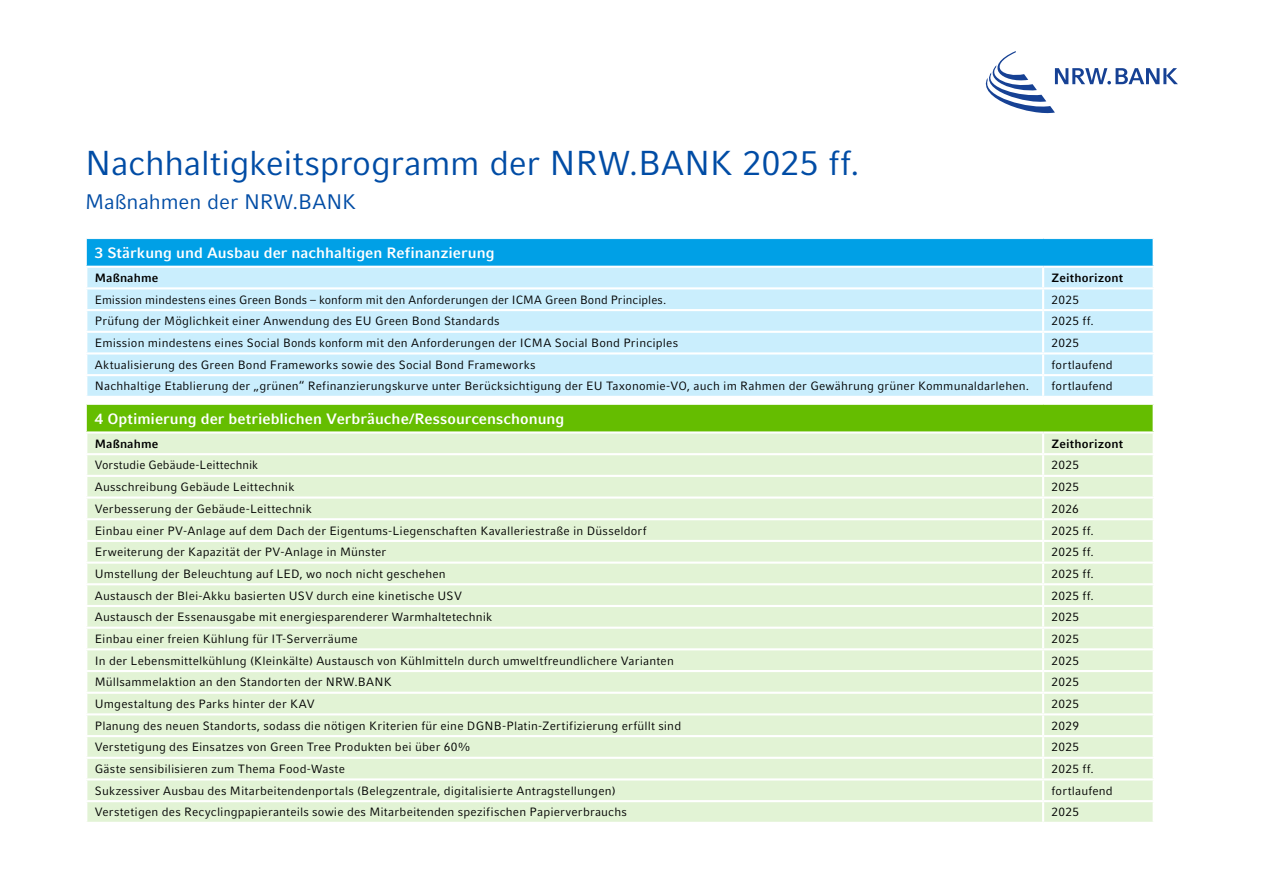
<style>
.page{position:relative;width:1263px;height:893px;background:#fff}
.page>*{position:absolute;margin:0;border:0;box-sizing:border-box;transform-origin:0 0}
.HL_T_HL{font:34.5px "Compatil Fact LT Pro";letter-spacing:-.01em;color:#004ca5}
.HL_Sub-HL{font:21px "Compatil Fact LT Pro";letter-spacing:-.01em;color:#004ca5}
.Tab_Tab_L_Kopf{font:700 15px "Compatil Fact LT Pro";color:#fff}
.Tab_Tab_L{font:12px "Compatil Fact LT Pro";letter-spacing:.015em;color:#000}
.Tab_Tab_L-2{font:700 12px "Compatil Fact LT Pro";letter-spacing:.01em;color:#000}
</style>
<div class="page">
<div style="left:86px;top:239px;width:1068px;height:28px;background:#00a0e6"></div>
<div style="left:87px;top:268px;width:1065px;height:128px;background:#caeefd"></div>
<hr style="left:1152px;top:239px;width:3px;height:27px;background:#fff">
<hr style="left:85px;top:266px;width:958px;height:2px;background:#fff">
<svg style="left:86px;top:239px;width:1px;height:27px"></svg>
<hr style="left:1043px;top:266px;width:112px;height:2px;background:#fff">
<svg style="left:1042px;top:268px;width:2px;height:19px"></svg>
<hr style="left:85px;top:287px;width:958px;height:2px;background:#fff">
<hr style="left:1043px;top:287px;width:112px;height:2px;background:#fff">
<hr style="left:1042px;top:289px;width:2px;height:20px;background:#fff">
<hr style="left:85px;top:309px;width:958px;height:2px;background:#fff">
<hr style="left:1043px;top:309px;width:112px;height:2px;background:#fff">
<hr style="left:1042px;top:311px;width:2px;height:20px;background:#fff">
<hr style="left:85px;top:331px;width:958px;height:2px;background:#fff">
<hr style="left:1043px;top:331px;width:112px;height:2px;background:#fff">
<hr style="left:85px;top:352px;width:958px;height:3px;background:#fff">
<hr style="left:1043px;top:352px;width:112px;height:3px;background:#fff">
<svg style="left:1042px;top:333px;width:2px;height:41px"></svg>
<hr style="left:85px;top:374px;width:958px;height:2px;background:#fff">
<hr style="left:1043px;top:374px;width:112px;height:2px;background:#fff">
<hr style="left:1042px;top:376px;width:2px;height:20px;background:#fff">
<div style="left:86px;top:404px;width:1068px;height:28px;background:#65bd00"></div>
<div style="left:87px;top:434px;width:1065px;height:388px;background:#e2f3d5"></div>
<hr style="left:1152px;top:405px;width:3px;height:26px;background:#fff">
<hr style="left:86px;top:404px;width:957px;height:1px;background:#fff">
<hr style="left:1043px;top:404px;width:112px;height:1px;background:#fff">
<hr style="left:85px;top:431px;width:958px;height:3px;background:#fff">
<svg style="left:86px;top:405px;width:1px;height:27px"></svg>
<hr style="left:1043px;top:431px;width:112px;height:3px;background:#fff">
<svg style="left:1042px;top:434px;width:2px;height:19px"></svg>
<hr style="left:85px;top:453px;width:958px;height:2px;background:#fff">
<hr style="left:1043px;top:453px;width:112px;height:2px;background:#fff">
<hr style="left:1042px;top:455px;width:2px;height:20px;background:#fff">
<hr style="left:85px;top:475px;width:958px;height:2px;background:#fff">
<hr style="left:1043px;top:475px;width:112px;height:2px;background:#fff">
<hr style="left:85px;top:496px;width:958px;height:3px;background:#fff">
<hr style="left:1043px;top:496px;width:112px;height:3px;background:#fff">
<svg style="left:1042px;top:477px;width:2px;height:41px"></svg>
<hr style="left:85px;top:518px;width:958px;height:2px;background:#fff">
<hr style="left:1043px;top:518px;width:112px;height:2px;background:#fff">
<hr style="left:1042px;top:520px;width:2px;height:20px;background:#fff">
<hr style="left:85px;top:540px;width:958px;height:2px;background:#fff">
<hr style="left:1043px;top:540px;width:112px;height:2px;background:#fff">
<hr style="left:1042px;top:542px;width:2px;height:20px;background:#fff">
<hr style="left:85px;top:562px;width:958px;height:2px;background:#fff">
<hr style="left:1043px;top:562px;width:112px;height:2px;background:#fff">
<svg style="left:1042px;top:564px;width:2px;height:19px"></svg>
<hr style="left:85px;top:583px;width:958px;height:2px;background:#fff">
<hr style="left:1043px;top:583px;width:112px;height:2px;background:#fff">
<hr style="left:1042px;top:585px;width:2px;height:20px;background:#fff">
<hr style="left:85px;top:605px;width:958px;height:2px;background:#fff">
<hr style="left:1043px;top:605px;width:112px;height:2px;background:#fff">
<hr style="left:1042px;top:607px;width:2px;height:20px;background:#fff">
<hr style="left:85px;top:627px;width:958px;height:2px;background:#fff">
<hr style="left:1043px;top:627px;width:112px;height:2px;background:#fff">
<svg style="left:1042px;top:629px;width:2px;height:19px"></svg>
<hr style="left:85px;top:648px;width:958px;height:2px;background:#fff">
<hr style="left:1043px;top:648px;width:112px;height:2px;background:#fff">
<hr style="left:1042px;top:650px;width:2px;height:20px;background:#fff">
<hr style="left:85px;top:670px;width:958px;height:2px;background:#fff">
<hr style="left:1043px;top:670px;width:112px;height:2px;background:#fff">
<hr style="left:1042px;top:672px;width:2px;height:20px;background:#fff">
<hr style="left:85px;top:692px;width:958px;height:2px;background:#fff">
<hr style="left:1043px;top:692px;width:112px;height:2px;background:#fff">
<svg style="left:1042px;top:694px;width:2px;height:19px"></svg>
<hr style="left:85px;top:713px;width:958px;height:2px;background:#fff">
<hr style="left:1043px;top:713px;width:112px;height:2px;background:#fff">
<hr style="left:1042px;top:715px;width:2px;height:20px;background:#fff">
<hr style="left:85px;top:735px;width:958px;height:2px;background:#fff">
<hr style="left:1043px;top:735px;width:112px;height:2px;background:#fff">
<hr style="left:1042px;top:737px;width:2px;height:20px;background:#fff">
<hr style="left:85px;top:757px;width:958px;height:2px;background:#fff">
<hr style="left:1043px;top:757px;width:112px;height:2px;background:#fff">
<svg style="left:1042px;top:759px;width:2px;height:19px"></svg>
<hr style="left:85px;top:778px;width:958px;height:2px;background:#fff">
<hr style="left:1043px;top:778px;width:112px;height:2px;background:#fff">
<hr style="left:1042px;top:780px;width:2px;height:20px;background:#fff">
<hr style="left:85px;top:800px;width:958px;height:2px;background:#fff">
<hr style="left:1043px;top:800px;width:112px;height:2px;background:#fff">
<hr style="left:1042px;top:802px;width:2px;height:20px;background:#fff">
<svg style="left:986px;top:51px;width:192px;height:62px"></svg>
<h1 class="HL_T_HL" style="left:85px;top:142px;width:776px">Nachhaltigkeitsprogramm der NRW.BANK 2025 ff.</h1>
<h2 class="HL_Sub-HL" style="left:85px;top:189px;width:272px">Maßnahmen der NRW.BANK</h2>
<h3 class="Tab_Tab_L_Kopf" style="left:95px;top:244px;width:401px">3 Stärkung und Ausbau der nachhaltigen Refinanzierung</h3>
<p class="Tab_Tab_L-2" style="left:95px;top:271px;width:65px">Maßnahme</p>
<p class="Tab_Tab_L-2" style="left:1052px;top:271px;width:73px">Zeithorizont</p>
<p class="Tab_Tab_L" style="left:95px;top:293px;width:573px">Emission mindestens eines Green Bonds – konform mit den Anforderungen der ICMA Green Bond Principles.</p>
<p class="Tab_Tab_L" style="left:1052px;top:293px;width:29px">2025</p>
<p class="Tab_Tab_L" style="left:95px;top:314px;width:406px">Prüfung der Möglichkeit einer Anwendung des EU Green Bond Standards</p>
<p class="Tab_Tab_L" style="left:1052px;top:314px;width:44px">2025 ff.</p>
<p class="Tab_Tab_L" style="left:95px;top:336px;width:585px">Emission mindestens eines Social Bonds konform mit den Anforderungen der ICMA Social Bond Principles</p>
<p class="Tab_Tab_L" style="left:1052px;top:336px;width:29px">2025</p>
<p class="Tab_Tab_L" style="left:95px;top:358px;width:442px">Aktualisierung des Green Bond Frameworks sowie des Social Bond Frameworks</p>
<p class="Tab_Tab_L" style="left:1052px;top:358px;width:63px">fortlaufend</p>
<p class="Tab_Tab_L" style="left:95px;top:379px;width:936px">Nachhaltige Etablierung der „grünen“ Refinanzierungskurve unter Berücksichtigung der EU Taxonomie-VO, auch im Rahmen der Gewährung grüner Kommunaldarlehen.</p>
<p class="Tab_Tab_L" style="left:1052px;top:379px;width:63px">fortlaufend</p>
<h3 class="Tab_Tab_L_Kopf" style="left:95px;top:410px;width:471px">4 Optimierung der betrieblichen Verbräuche/Ressourcenschonung</h3>
<p class="Tab_Tab_L-2" style="left:95px;top:437px;width:65px">Maßnahme</p>
<p class="Tab_Tab_L-2" style="left:1052px;top:437px;width:73px">Zeithorizont</p>
<p class="Tab_Tab_L" style="left:95px;top:458px;width:165px">Vorstudie Gebäude-Leittechnik</p>
<p class="Tab_Tab_L" style="left:1052px;top:458px;width:29px">2025</p>
<p class="Tab_Tab_L" style="left:95px;top:480px;width:201px">Ausschreibung Gebäude Leittechnik</p>
<p class="Tab_Tab_L" style="left:1052px;top:480px;width:29px">2025</p>
<p class="Tab_Tab_L" style="left:95px;top:502px;width:218px">Verbesserung der Gebäude-Leittechnik</p>
<p class="Tab_Tab_L" style="left:1052px;top:502px;width:29px">2026</p>
<p class="Tab_Tab_L" style="left:95px;top:523px;width:553px">Einbau einer PV-Anlage auf dem Dach der Eigentums-Liegenschaften Kavalleriestraße in Düsseldorf</p>
<p class="Tab_Tab_L" style="left:1052px;top:523px;width:44px">2025 ff.</p>
<p class="Tab_Tab_L" style="left:95px;top:545px;width:293px">Erweiterung der Kapazität der PV-Anlage in Münster</p>
<p class="Tab_Tab_L" style="left:1052px;top:545px;width:44px">2025 ff.</p>
<p class="Tab_Tab_L" style="left:95px;top:567px;width:352px">Umstellung der Beleuchtung auf LED, wo noch nicht geschehen</p>
<p class="Tab_Tab_L" style="left:1052px;top:567px;width:44px">2025 ff.</p>
<p class="Tab_Tab_L" style="left:95px;top:588px;width:369px">Austausch der Blei-Akku basierten USV durch eine kinetische USV</p>
<p class="Tab_Tab_L" style="left:1052px;top:588px;width:44px">2025 ff.</p>
<p class="Tab_Tab_L" style="left:95px;top:610px;width:399px">Austausch der Essenausgabe mit energiesparenderer Warmhaltetechnik</p>
<p class="Tab_Tab_L" style="left:1052px;top:610px;width:29px">2025</p>
<p class="Tab_Tab_L" style="left:95px;top:632px;width:264px">Einbau einer freien Kühlung für IT-Serverräume</p>
<p class="Tab_Tab_L" style="left:1052px;top:632px;width:29px">2025</p>
<p class="Tab_Tab_L" style="left:95px;top:653px;width:581px">In der Lebensmittelkühlung (Kleinkälte) Austausch von Kühlmitteln durch umweltfreundlichere Varianten</p>
<p class="Tab_Tab_L" style="left:1052px;top:653px;width:29px">2025</p>
<p class="Tab_Tab_L" style="left:95px;top:675px;width:299px">Müllsammelaktion an den Standorten der NRW.BANK</p>
<p class="Tab_Tab_L" style="left:1052px;top:675px;width:29px">2025</p>
<p class="Tab_Tab_L" style="left:95px;top:697px;width:221px">Umgestaltung des Parks hinter der KAV</p>
<p class="Tab_Tab_L" style="left:1052px;top:697px;width:29px">2025</p>
<p class="Tab_Tab_L" style="left:95px;top:719px;width:588px">Planung des neuen Standorts, sodass die nötigen Kriterien für eine DGNB-Platin-Zertifizierung erfüllt sind</p>
<p class="Tab_Tab_L" style="left:1052px;top:719px;width:29px">2029</p>
<p class="Tab_Tab_L" style="left:95px;top:740px;width:378px">Verstetigung des Einsatzes von Green Tree Produkten bei über 60%</p>
<p class="Tab_Tab_L" style="left:1052px;top:740px;width:29px">2025</p>
<p class="Tab_Tab_L" style="left:95px;top:762px;width:252px">Gäste sensibilisieren zum Thema Food-Waste</p>
<p class="Tab_Tab_L" style="left:1052px;top:762px;width:44px">2025 ff.</p>
<p class="Tab_Tab_L" style="left:95px;top:784px;width:522px">Sukzessiver Ausbau des Mitarbeitendenportals (Belegzentrale, digitalisierte Antragstellungen)</p>
<p class="Tab_Tab_L" style="left:1052px;top:784px;width:63px">fortlaufend</p>
<p class="Tab_Tab_L" style="left:95px;top:805px;width:534px">Verstetigen des Recyclingpapieranteils sowie des Mitarbeitenden spezifischen Papierverbrauchs</p>
<p class="Tab_Tab_L" style="left:1052px;top:805px;width:29px">2025</p>
</div>
